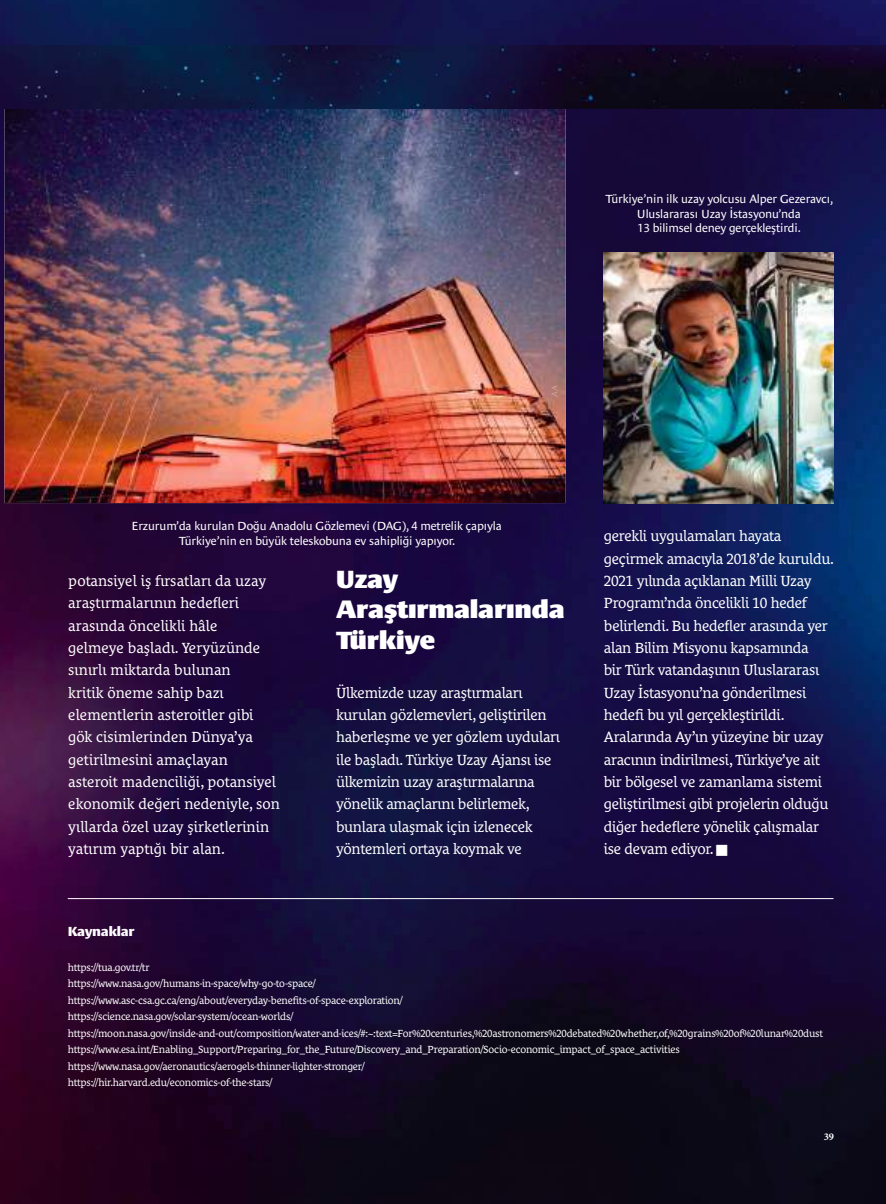
<style>
.page{position:relative;width:886px;height:1204px;background:#fff}
.page>*{position:absolute;margin:0;border:0;box-sizing:border-box;transform-origin:0 0}
.t1{font:900 25.5px/30.6px "Le Monde Sans Pro";letter-spacing:-.01em;color:#fff}
.t2{font:15px/22.4px "Le Monde Courrier Pro";letter-spacing:-.02em;color:#fff}
.t3{font:15px/22.4px "Le Monde Courrier Pro";color:#fff}
.t4{font:700 expanded 13.5px "Le Monde Sans Pro";letter-spacing:-.02em;color:#fff}
.t5{font:12px/14.4px "Le Monde Sans Pro";letter-spacing:-.01em;color:#fff;text-align:center}
.t6{font:10.5px/16.5px "Le Monde Courrier Pro";letter-spacing:-.02em;color:#fff}
.t7{font:700 10.35px "Minion Pro";color:#fff}
.t8{font:300 expanded 9px "Le Monde Sans Pro";color:#d9b8b3}
</style>
<div class="page">
<img style="left:0;top:0;width:886px;height:1204px">
<img style="left:4px;top:109px;width:561px;height:394px">
<img style="left:604px;top:252px;width:229px;height:251px">
<hr style="left:68px;top:898px;width:765px;height:1px;background:#fff">
<img style="left:0;top:45px;width:886px;height:64px">
<svg style="left:551px;top:386px;width:7px;height:10px"></svg>
<svg style="left:716px;top:844px;width:11px;height:12px"></svg>
<p class="t5" style="left:605px;top:193px;width:229px">Türkiye’nin ilk uzay yolcusu Alper Gezeravcı,<br>Uluslararası Uzay İstasyonu’nda<br>13 bilimsel deney gerçekleştirdi.</p>
<p class="t8" style="left:551px;top:397px;width:13px;rotate:-90deg">AA</p>
<p class="t5" style="left:131px;top:520px;width:372px">Erzurum’da kurulan Doğu Anadolu Gözlemevi (DAG), 4 metrelik çapıyla<br>Türkiye’nin en büyük teleskobuna ev sahipliği yapıyor.</p>
<p class="t3" style="left:68px;top:570px;width:213px">potansiyel iş fırsatları da uzay araştırmalarının hedefleri arasında öncelikli hâle<br>gelmeye başladı. Yeryüzünde sınırlı miktarda bulunan<br>kritik öneme sahip bazı elementlerin asteroitler gibi gök cisimlerinden Dünya’ya getirilmesini amaçlayan asteroit madenciliği, potansiyel ekonomik değeri nedeniyle, son yıllarda özel uzay şirketlerinin yatırım yaptığı bir alan.</p>
<h1 class="t1" style="left:336px;top:565px;width:230px">Uzay<br>Araştırmalarında<br>Türkiye</h1>
<p class="t2" style="left:336px;top:682px;width:226px">Ülkemizde uzay araştırmaları kurulan gözlemevleri, geliştirilen haberleşme ve yer gözlem uyduları ile başladı. Türkiye Uzay Ajansı ise ülkemizin uzay araştırmalarına yönelik amaçlarını belirlemek, bunlara ulaşmak için izlenecek yöntemleri ortaya koymak ve</p>
<p class="t2" style="left:604px;top:526px;width:231px">gerekli uygulamaları hayata geçirmek amacıyla 2018’de kuruldu.<br>2021 yılında açıklanan Milli Uzay Programı’nda öncelikli 10 hedef belirlendi. Bu hedefler arasında yer alan Bilim Misyonu kapsamında<br>bir Türk vatandaşının Uluslararası Uzay İstasyonu’na gönderilmesi hedefi bu yıl gerçekleştirildi.<br>Aralarında Ay’ın yüzeyine bir uzay aracının indirilmesi, Türkiye’ye ait bir bölgesel ve zamanlama sistemi geliştirilmesi gibi projelerin olduğu diğer hedeflere yönelik çalışmalar ise devam ediyor.</p>
<p class="t4" style="left:68px;top:926px;width:69px">Kaynaklar</p>
<p class="t6" style="left:68px;top:959px;width:756px">https://tua.gov.tr/tr<br>https://www.nasa.gov/humans-in-space/why-go-to-space/<br>https://www.asc-csa.gc.ca/eng/about/everyday-benefits-of-space-exploration/<br>https://science.nasa.gov/solar-system/ocean-worlds/ https://moon.nasa.gov/inside-and-out/composition/water-and-ices/#:~:text=For%20centuries,%20astronomers%20debated%20whether,of,%20grains%20of%20lunar%20dust https://www.esa.int/Enabling_Support/Preparing_for_the_Future/Discovery_and_Preparation/Socio-economic_impact_of_space_activities https://www.nasa.gov/aeronautics/aerogels-thinner-lighter-stronger/<br>https://hir.harvard.edu/economics-of-the-stars/</p>
<p class="t7" style="left:823px;top:1130px;width:12px">39</p>
</div>
